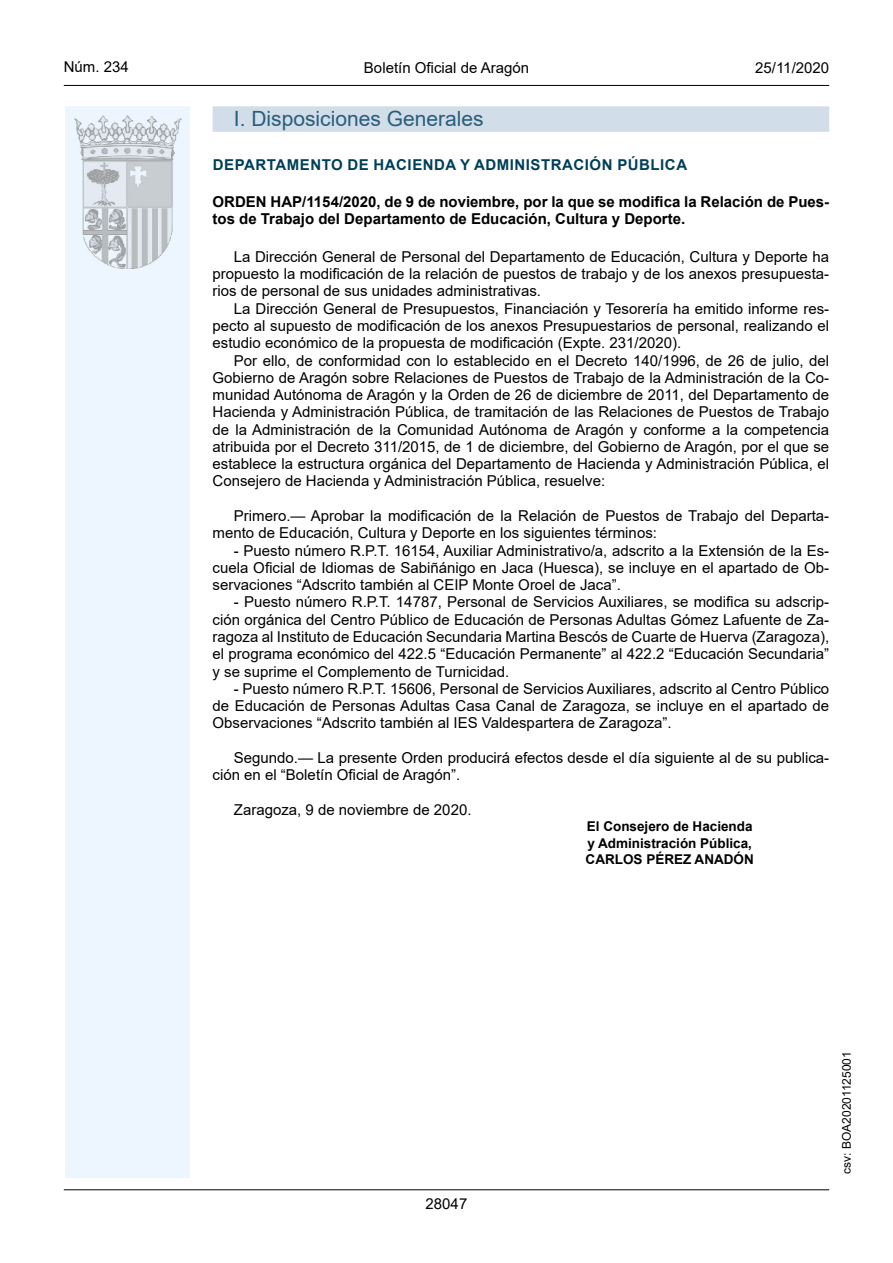
<style>
.page{position:relative;width:893px;height:1263px;background:#fff}
.page>*{position:absolute;margin:0;border:0;box-sizing:border-box;transform-origin:0 0}
.Titulo_sec{font:21px "Arial";color:#2a5e7a}
.inicio_de_parrafo{font:15px/17.2px "Arial";color:#000;text-align:justify}
.Titulo_text{font:700 15px/16.5px "Arial";color:#000}
.emisor_text{font:15px "Arial Bold MT2";letter-spacing:.035em;color:#003f58}
.t1{font:15px "Arial MT2";color:#000}
.firma_der{font:700 13.5px "Arial";color:#000}
.firma_der-2{font:13.5px "Arial Bold MT2";color:#000}
.t2{font:12px "Arial MT2";color:#000}
</style>
<div class="page">
<div style="left:65px;top:106px;width:125px;height:1072px;background:#edf6fe"></div>
<img style="left:75px;top:115px;width:106px;height:153px">
<hr style="left:64px;top:85px;width:765px;height:1px;background:#000">
<hr style="left:64px;top:1189px;width:765px;height:1px;background:#000">
<div style="left:213px;top:106px;width:616px;height:26px;background:#d1dde8"></div>
<p class="t1" style="left:64px;top:57px;width:67px">Núm. 234</p>
<p class="inicio_de_parrafo" style="left:364px;top:59px;width:167px">Boletín Oficial de Aragón</p>
<p class="t1" style="left:755px;top:57px;width:75px">25/11/2020</p>
<h3 class="Titulo_sec" style="left:234px;top:104px;width:251px">I. Disposiciones Generales</h3>
<h5 class="emisor_text" style="left:213px;top:154px;width:476px">DEPARTAMENTO DE HACIENDA Y ADMINISTRACIÓN PÚBLICA</h5>
<p class="Titulo_text" style="left:213px;top:194px;width:618px">ORDEN HAP/1154/2020, de 9 de noviembre, por la que se modifica la Relación de Pues&shy;tos de Trabajo del Departamento de Educación, Cultura y Deporte.</p>
<p class="inicio_de_parrafo" style="left:213px;top:248px;width:618px;text-indent:21px">La Dirección General de Personal del Departamento de Educación, Cultura y Deporte ha propuesto la modificación de la relación de puestos de trabajo y de los anexos presupuesta&shy;rios de personal de sus unidades administrativas.</p>
<p class="inicio_de_parrafo" style="left:213px;top:300px;width:618px;text-indent:21px">La Dirección General de Presupuestos, Financiación y Tesorería ha emitido informe res&shy;pecto al supuesto de modificación de los anexos Presupuestarios de personal, realizando el estudio económico de la propuesta de modificación (Expte. 231/2020).</p>
<p class="inicio_de_parrafo" style="left:213px;top:351px;width:618px;text-indent:21px">Por ello, de conformidad con lo establecido en el Decreto 140/1996, de 26 de julio, del Gobierno de Aragón sobre Relaciones de Puestos de Trabajo de la Administración de la Co&shy;munidad Autónoma de Aragón y la Orden de 26 de diciembre de 2011, del Departamento de Hacienda y Administración Pública, de tramitación de las Relaciones de Puestos de Trabajo de la Administración de la Comunidad Autónoma de Aragón y conforme a la competencia atribuida por el Decreto 311/2015, de 1 de diciembre, del Gobierno de Aragón, por el que se establece la estructura orgánica del Departamento de Hacienda y Administración Pública, el Consejero de Hacienda y Administración Pública, resuelve:</p>
<p class="inicio_de_parrafo" style="left:213px;top:507px;width:618px;text-indent:21px">Primero.— Aprobar la modificación de la Relación de Puestos de Trabajo del Departa&shy;mento de Educación, Cultura y Deporte en los siguientes términos:</p>
<p class="inicio_de_parrafo" style="left:213px;top:542px;width:618px;text-indent:21px">- Puesto número R.P.T. 16154, Auxiliar Administrativo/a, adscrito a la Extensión de la Es&shy;cuela Oficial de Idiomas de Sabiñánigo en Jaca (Huesca), se incluye en el apartado de Ob&shy;servaciones “Adscrito también al CEIP Monte Oroel de Jaca”.</p>
<p class="inicio_de_parrafo" style="left:213px;top:593px;width:618px;text-indent:21px">- Puesto número R.P.T. 14787, Personal de Servicios Auxiliares, se modifica su adscrip&shy;ción orgánica del Centro Público de Educación de Personas Adultas Gómez Lafuente de Za&shy;ragoza al Instituto de Educación Secundaria Martina Bescós de Cuarte de Huerva (Zaragoza), el programa económico del 422.5 “Educación Permanente” al 422.2 “Educación Secundaria” y se suprime el Complemento de Turnicidad.</p>
<p class="inicio_de_parrafo" style="left:213px;top:680px;width:618px;text-indent:21px">- Puesto número R.P.T. 15606, Personal de Servicios Auxiliares, adscrito al Centro Público de Educación de Personas Adultas Casa Canal de Zaragoza, se incluye en el apartado de Observaciones “Adscrito también al IES Valdespartera de Zaragoza”.</p>
<p class="inicio_de_parrafo" style="left:213px;top:749px;width:618px;text-indent:21px">Segundo.— La presente Orden producirá efectos desde el día siguiente al de su publica&shy;ción en el “Boletín Oficial de Aragón”.</p>
<p class="inicio_de_parrafo" style="left:234px;top:801px;width:239px">Zaragoza, 9 de noviembre de 2020.</p>
<p class="firma_der" style="left:587px;top:817px;width:167px">El Consejero de Hacienda</p>
<p class="firma_der" style="left:587px;top:833px;width:166px">y Administración Pública,</p>
<p class="firma_der-2" style="left:586px;top:850px;width:170px">CARLOS PÉREZ ANADÓN</p>
<p class="t1" style="left:426px;top:1193px;width:43px">28047</p>
<p class="t2" style="left:838px;top:1174px;width:124px;rotate:-90deg">csv: BOA20201125001</p>
</div>
